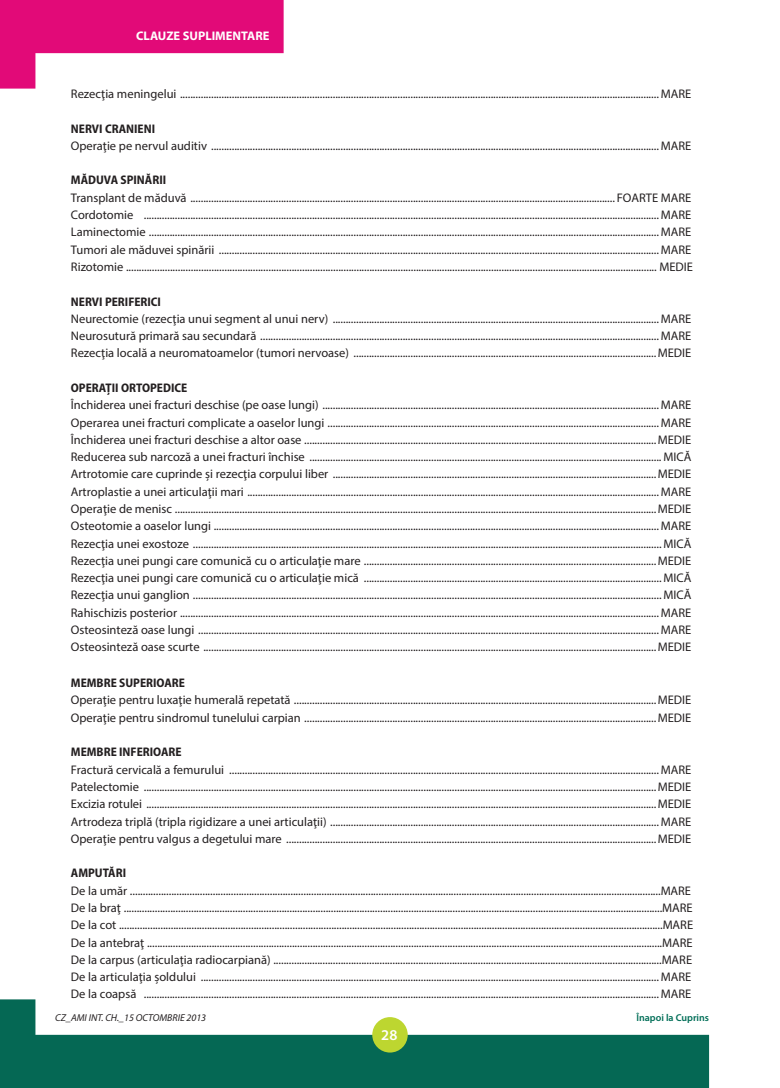
<style>
.page{position:relative;width:780px;height:1088px;background:#fff}
.page>*{position:absolute;margin:0;border:0;box-sizing:border-box;transform-origin:0 0}
.t1{font:600 15px "Myriad Pro";color:#fff}
.t2{font:12.5px/17.2px "Myriad Pro";color:#231f20}
.t3{font:700 semi-condensed 12.5px "Myriad Pro";color:#231f20}
.t4{font:700 12.5px "Myriad Pro";color:#fff}
.t5{font:italic 10px "Myriad Pro";color:#231f20}
.t6{font:600 10px "Myriad Pro";color:#006e57}
</style>
<div class="page">
<svg style="left:0;top:999px;width:709px;height:89px;fill:#056854"></svg>
<div style="left:372px;top:1017px;width:35px;height:35px;background:#bdd630;border-radius:50%"></div>
<svg style="left:0;top:0;width:283px;height:89px"></svg>
<p class="t4" style="left:136px;top:28px;width:135px">CLAUZE SUPLIMENTARE</p>
<p class="t2" style="left:71px;top:85px;width:622px">Rezecţia meningelui ......................................................................................................................................................................................... MARE</p>
<p class="t3" style="left:71px;top:121px;width:86px">NERVI CRANIENI</p>
<p class="t2" style="left:71px;top:137px;width:622px">Operaţie pe nervul auditiv ............................................................................................................................................................................. MARE</p>
<p class="t3" style="left:71px;top:173px;width:97px">MĂDUVA SPINĂRII</p>
<p class="t2" style="left:71px;top:189px;width:623px">Transplant de măduvă .................................................................................................................................................................... FOARTE MARE Cordotomie ....................................................................................................................................................................................................... MARE Laminectomie ..................................................................................................................................................................................................... MARE Tumori ale măduvei spinării .......................................................................................................................................................................... MARE Rizotomie ............................................................................................................................................................................................................. MEDIE</p>
<p class="t3" style="left:71px;top:294px;width:92px">NERVI PERIFERICI</p>
<p class="t2" style="left:71px;top:310px;width:622px;text-align:justify">Neurectomie (rezecţia unui segment al unui nerv) .............................................................................................................................. MARE Neurosutură primară sau secundară .......................................................................................................................................................... MARE Rezecţia locală a neuromatoamelor (tumori nervoase) .....................................................................................................................MEDIE</p>
<p class="t3" style="left:71px;top:381px;width:118px">OPERAŢII ORTOPEDICE</p>
<p class="t2" style="left:71px;top:396px;width:622px;text-align:justify">Închiderea unei fracturi deschise (pe oase lungi) .................................................................................................................................. MARE Operarea unei fracturi complicate a oaselor lungi ................................................................................................................................ MARE Închiderea unei fracturi deschise a altor oase ........................................................................................................................................MEDIE Reducerea sub narcoză a unei fracturi închise ........................................................................................................................................ MICĂ Artrotomie care cuprinde și rezecţia corpului liber .............................................................................................................................MEDIE Artroplastie a unei articulaţii mari ............................................................................................................................................................... MARE Operaţie de menisc ..........................................................................................................................................................................................MEDIE Osteotomie a oaselor lungi ............................................................................................................................................................................ MARE Rezecţia unei exostoze ..................................................................................................................................................................................... MICĂ Rezecţia unei pungi care comunică cu o articulaţie mare .................................................................................................................MEDIE Rezecţia unei pungi care comunică cu o articulaţie mică ................................................................................................................... MICĂ Rezecţia unui ganglion ..................................................................................................................................................................................... MICĂ Rahischizis posterior ......................................................................................................................................................................................... MARE Osteosinteză oase lungi .................................................................................................................................................................................. MARE Osteosinteză oase scurte ...............................................................................................................................................................................MEDIE</p>
<p class="t3" style="left:71px;top:676px;width:116px">MEMBRE SUPERIOARE</p>
<p class="t2" style="left:71px;top:691px;width:622px">Operaţie pentru luxaţie humerală repetată ............................................................................................................................................MEDIE<br>Operaţie pentru sindromul tunelului carpian ........................................................................................................................................MEDIE</p>
<p class="t3" style="left:71px;top:745px;width:112px">MEMBRE INFERIOARE</p>
<p class="t2" style="left:71px;top:760px;width:622px;text-align:justify">Fractură cervicală a femurului ...................................................................................................................................................................... MARE Patelectomie ......................................................................................................................................................................................................MEDIE Excizia rotulei .....................................................................................................................................................................................................MEDIE Artrodeza triplă (tripla rigidizare a unei articulaţii) ............................................................................................................................... MARE Operaţie pentru valgus a degetului mare ...............................................................................................................................................MEDIE</p>
<p class="t3" style="left:71px;top:866px;width:57px">AMPUTĂRI</p>
<p class="t2" style="left:71px;top:882px;width:623px">De la umăr .............................................................................................................................................................................................................MARE De la braţ ................................................................................................................................................................................................................MARE De la cot ..................................................................................................................................................................................................................MARE De la antebraţ .......................................................................................................................................................................................................MARE De la carpus (articulaţia radiocarpiană) ......................................................................................................................................................MARE De la articulaţia șoldului ................................................................................................................................................................................. MARE De la coapsă ....................................................................................................................................................................................................... MARE</p>
<p class="t5" style="left:55px;top:1011px;width:152px">CZ_AMI INT. CH._15 OCTOMBRIE 2013</p>
<p class="t6" style="left:636px;top:1011px;width:74px">Înapoi la Cuprins</p>
<p class="t1" style="left:381px;top:1026px;width:18px">28</p>
</div>
